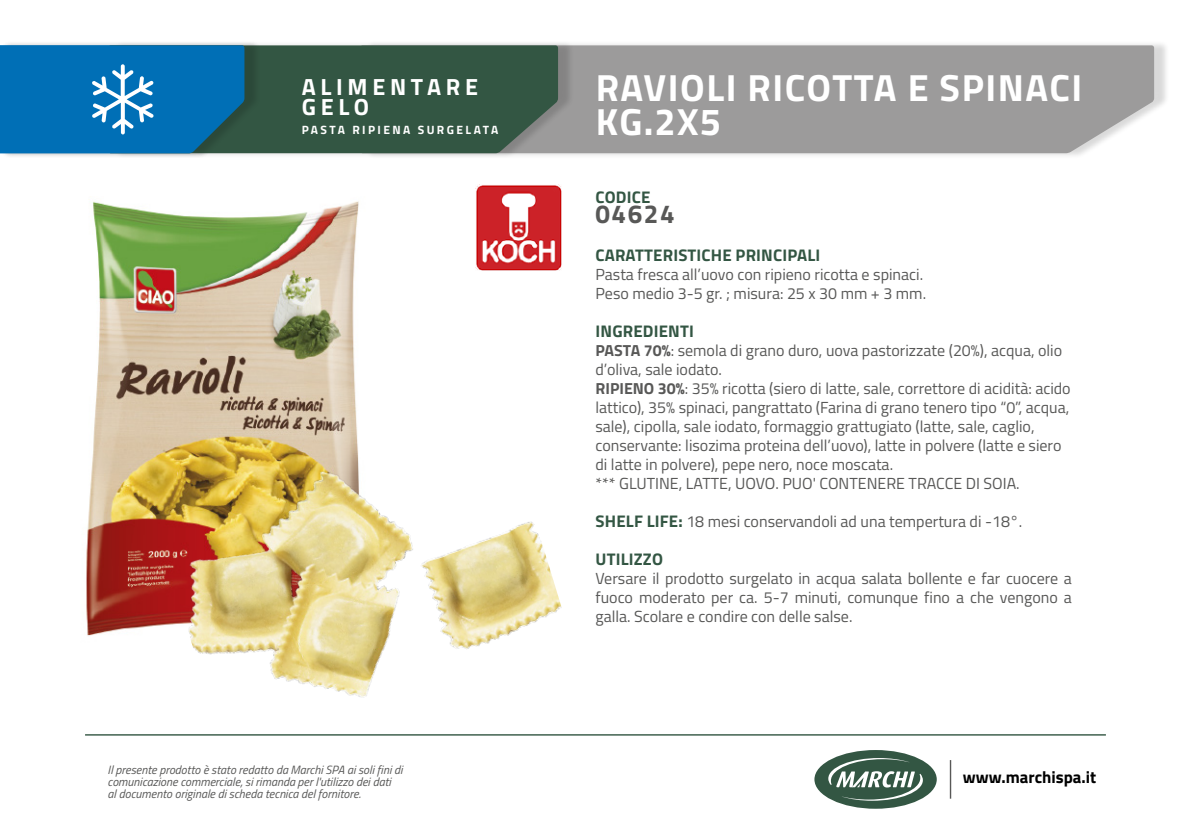
<style>
.page{position:relative;width:1191px;height:840px;background:#fff}
.page>*{position:absolute;margin:0;border:0;box-sizing:border-box;transform-origin:0 0}
.t1{font:700 37.8px/34.2px "Titillium Web";letter-spacing:.04em;color:#fff}
.t2{font:700 26px "Titillium Web";letter-spacing:.06em;color:#585857}
.t3{font:700 23.4px "Titillium Web";letter-spacing:.2em;color:#fff}
.t4{font:700 16.8px "Titillium Web";letter-spacing:.01em;color:#335643}
.t5{font:700 16.8px "Titillium Web";color:#000}
.t6{font:16px/19px "Titillium Web";color:#585857}
.t7{font:italic 12px/12px "Titillium Web";color:#585857}
.t8{font:700 12px "Titillium Web";letter-spacing:.2em;color:#fff}
.s1{font-weight:700}
.s2{font-weight:700;font-size:16.8px;color:#335643}
</style>
<div class="page">
<div style="left:365px;top:40px;width:804px;height:119px;background:#000;opacity:.15"></div>
<div style="left:574px;top:45px;width:580px;height:108px;background:#9c9b9b"></div>
<div style="left:113px;top:40px;width:461px;height:119px;background:#000;opacity:.15"></div>
<div style="left:260px;top:45px;width:298px;height:108px;background:#335643"></div>
<div style="left:0;top:40px;width:260px;height:119px;background:#000;opacity:.15"></div>
<svg style="left:0;top:45px;width:244px;height:108px;background:#0e74b3"></svg>
<img style="left:86px;top:201px;width:273px;height:435px">
<img style="left:475px;top:184px;width:86px;height:87px">
<img style="left:149px;top:398px;width:422px;height:338px">
<hr style="left:949px;top:759px;width:2px;height:39px;background:#585857">
<div style="left:814px;top:749px;width:122px;height:59px;background:#335643;border-radius:50%"></div>
<svg style="left:828px;top:757px;width:95px;height:43px"></svg>
<hr style="left:85px;top:733px;width:1021px;height:2px;background:#335643">
<p class="t3" style="left:302px;top:69px;width:178px">ALIMENTARE</p>
<p class="t3" style="left:302px;top:89px;width:69px">GELO</p>
<p class="t8" style="left:302px;top:121px;width:198px">PASTA RIPIENA SURGELATA</p>
<p class="t7" style="left:108px;top:762px;width:296px">Il presente prodotto è stato redatto da Marchi SPA ai soli fini di comunicazione commerciale, si rimanda per l'utilizzo dei dati<br>al documento originale di scheda tecnica del fornitore.</p>
<p class="t1" style="left:595px;top:69px;width:488px">RAVIOLI RICOTTA E SPINACI<br>KG.2X5</p>
<p class="t4" style="left:595px;top:184px;width:56px">CODICE</p>
<p class="t2" style="left:595px;top:194px;width:81px">04624</p>
<p class="t4" style="left:595px;top:242px;width:226px">CARATTERISTICHE PRINCIPALI</p>
<p class="t6" style="left:595px;top:264px;width:329px">Pasta fresca all’uovo con ripieno ricotta e spinaci.</p>
<p class="t6" style="left:595px;top:283px;width:332px">Peso medio 3-5 gr. ; misura: 25 x 30 mm + 3 mm.</p>
<p class="t4" style="left:595px;top:318px;width:100px">INGREDIENTI</p>
<p class="t6" style="left:595px;top:340px;width:477px"><span class="s1">PASTA 70%</span>: semola di grano duro, uova pastorizzate (20%), acqua, olio d’oliva, sale iodato.<br><span class="s1">RIPIENO 30%</span>: 35% ricotta (siero di latte, sale, correttore di acidità: acido lattico), 35% spinaci, pangrattato (Farina di grano tenero tipo “0”, acqua, sale), cipolla, sale iodato, formaggio grattugiato (latte, sale, caglio, conservante: lisozima proteina dell’uovo), latte in polvere (latte e siero di latte in polvere), pepe nero, noce moscata.</p>
<p class="t6" style="left:595px;top:473px;width:426px">*** GLUTINE, LATTE, UOVO. PUO' CONTENERE TRACCE DI SOIA.</p>
<p class="t6" style="left:595px;top:511px;width:428px"><span class="s2">SHELF LIFE:</span> 18 mesi conservandoli ad una tempertura di -18°.</p>
<p class="t4" style="left:595px;top:546px;width:69px">UTILIZZO</p>
<p class="t6" style="left:595px;top:568px;width:478px;text-align:justify">Versare il prodotto surgelato in acqua salata bollente e far cuocere a fuoco moderato per ca. 5-7 minuti, comunque fino a che vengono a galla. Scolare e condire con delle salse.</p>
<p class="t5" style="left:963px;top:764px;width:135px">www.marchispa.it</p>
</div>
